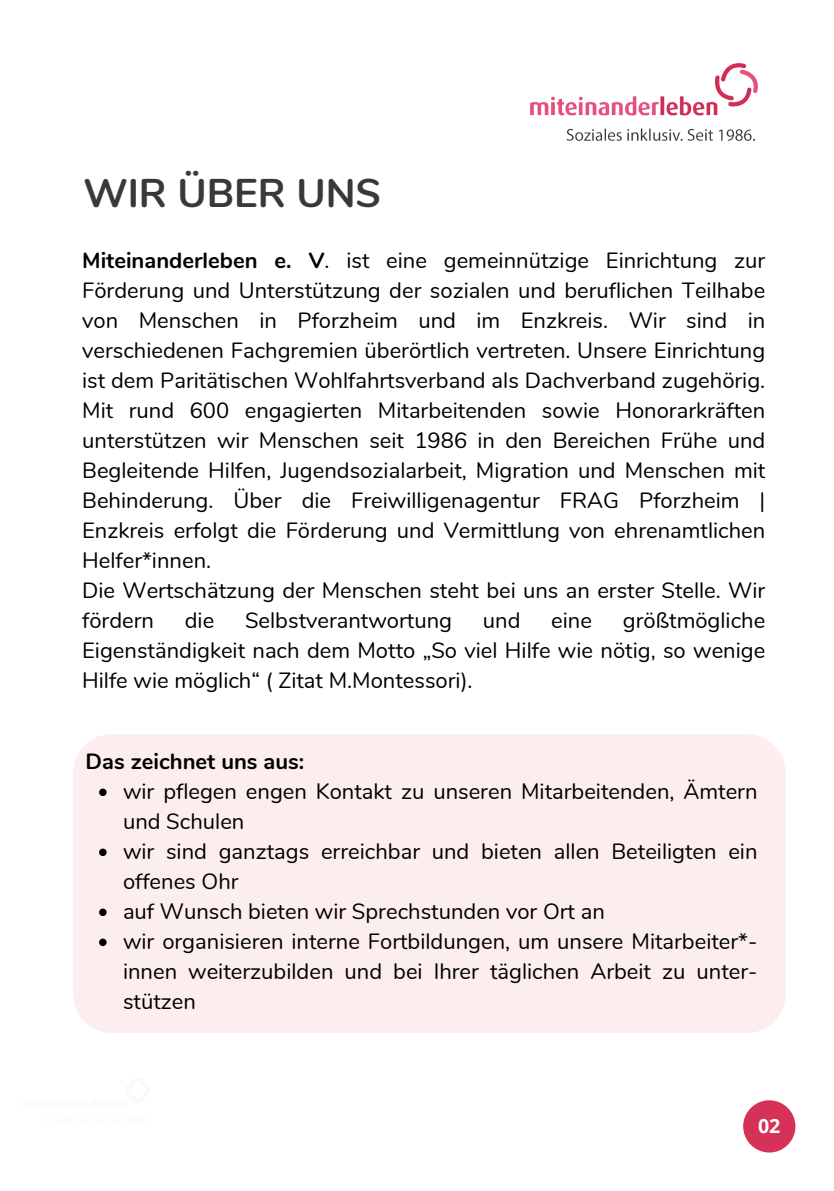
<style>
.page{position:relative;width:834px;height:1191px;background:#fff}
.page>*{position:absolute;margin:0;border:0;box-sizing:border-box;transform-origin:0 0}
.t1{font:700 40px "Nunito";color:#393938}
.t2{font:22px/30px "Nunito";color:#000;text-align:justify}
.t3{font:700 22px "Nunito";color:#000}
.t4{font:700 19.6px "Open Sans";color:#fff}
.s1{font-weight:700}
</style>
<div class="page">
<div style="left:743px;top:1100px;width:52px;height:53px;background:#d63157;border-radius:50%"></div>
<img style="left:531px;top:64px;width:226px;height:77px">
<div style="left:73px;top:734px;width:712px;height:299px;background:#fceeee;border-radius:39px"></div>
<svg style="left:99px;top:789px;width:8px;height:7px"></svg>
<svg style="left:99px;top:849px;width:8px;height:7px"></svg>
<svg style="left:99px;top:909px;width:8px;height:7px"></svg>
<svg style="left:99px;top:939px;width:8px;height:7px"></svg>
<p class="t1" style="left:83px;top:166px;width:299px">WIR ÜBER UNS</p>
<p class="t2" style="left:82px;top:246px;width:684px"><span class="s1">Miteinanderleben e. V</span>. ist eine gemeinnützige Einrichtung zur Förderung und Unterstützung der sozialen und beruflichen Teilhabe von Menschen in Pforzheim und im Enzkreis. Wir sind in verschiedenen Fachgremien überörtlich vertreten. Unsere Einrichtung ist dem Paritätischen Wohlfahrtsverband als Dachverband zugehörig.<br>Mit rund 600 engagierten Mitarbeitenden sowie Honorarkräften unterstützen wir Menschen seit 1986 in den Bereichen Frühe und Begleitende Hilfen, Jugendsozialarbeit, Migration und Menschen mit Behinderung. Über die Freiwilligenagentur FRAG Pforzheim | Enzkreis erfolgt die Förderung und Vermittlung von ehrenamtlichen Helfer*innen.</p>
<h1 class="t2" style="left:82px;top:576px;width:684px">Die Wertschätzung der Menschen steht bei uns an erster Stelle. Wir fördern</h1>
<h1 class="t2" style="left:185px;top:606px;width:31px">die</h1>
<h1 class="t2" style="left:245px;top:606px;width:208px">Selbstverantwortung</h1>
<h1 class="t2" style="left:483px;top:606px;width:39px">und</h1>
<h1 class="t2" style="left:551px;top:606px;width:42px">eine</h1>
<h1 class="t2" style="left:82px;top:606px;width:684px;text-indent:541px">größtmögliche Eigenständigkeit nach dem Motto „So viel Hilfe wie nötig, so wenige Hilfe wie möglich“ ( Zitat M.Montessori).</h1>
<h2 class="t3" style="left:86px;top:747px;width:220px">Das zeichnet uns aus:</h2>
<p class="t2" style="left:123px;top:777px;width:636px">wir pflegen engen Kontakt zu unseren Mitarbeitenden, Ämtern und Schulen</p>
<p class="t2" style="left:123px;top:837px;width:636px">wir sind ganztags erreichbar und bieten allen Beteiligten ein offenes Ohr</p>
<p class="t2" style="left:123px;top:897px;width:483px">auf Wunsch bieten wir Sprechstunden vor Ort an</p>
<p class="t2" style="left:123px;top:927px;width:636px">wir organisieren interne Fortbildungen, um unsere Mitarbeiter*- innen weiterzubilden und bei Ihrer täglichen Arbeit zu unter&shy;stützen</p>
<p class="t4" style="left:758px;top:1112px;width:24px">02</p>
</div>
